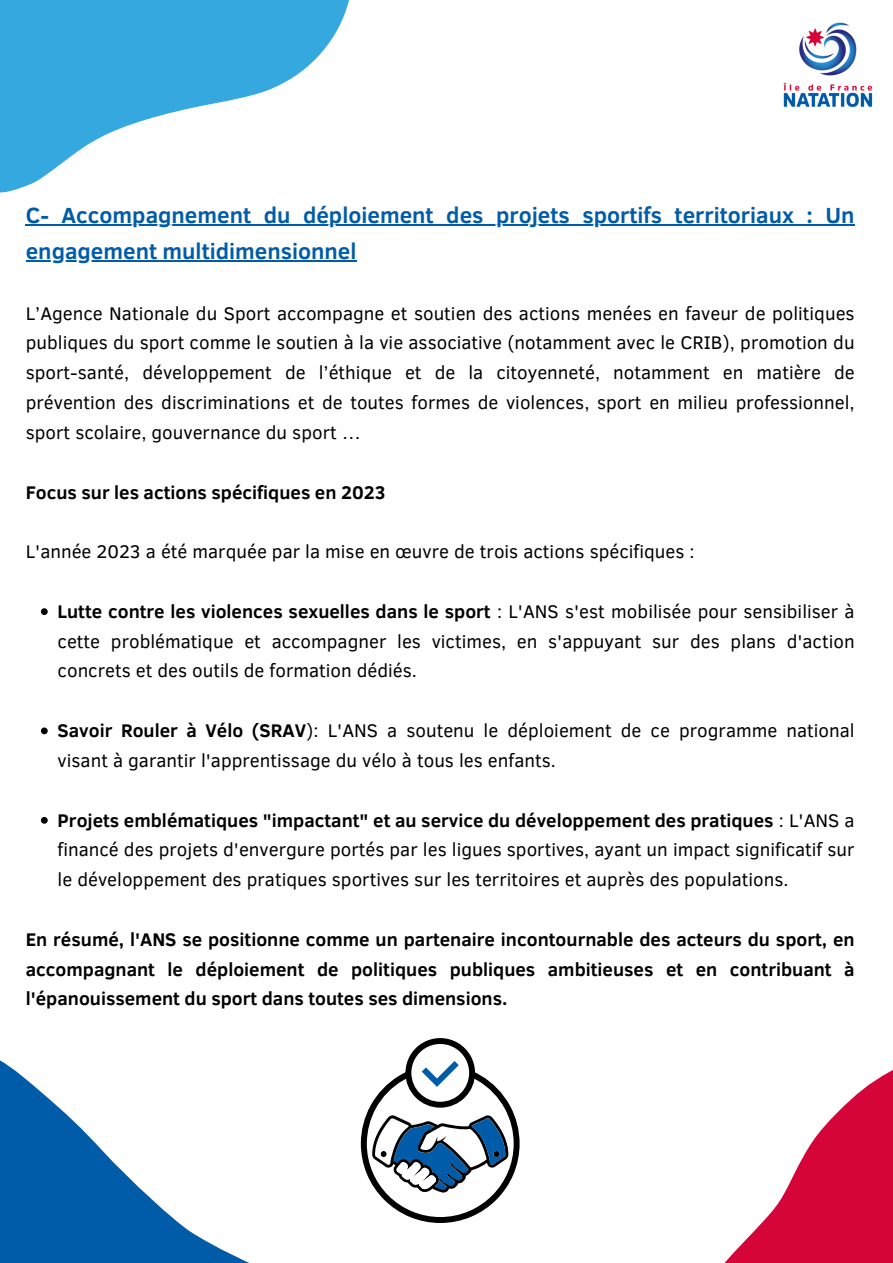
<style>
.page{position:relative;width:893px;height:1263px;background:#fff}
.page>*{position:absolute;margin:0;border:0;box-sizing:border-box;transform-origin:0 0}
.t1{font:700 22.5px/35.4px "Clear Sans";color:#005ba9}
.t2{font:18.75px/29.8px "Clear Sans";color:#000;text-align:justify}
.t3{font:700 18.75px/29.8px "Clear Sans";color:#000;text-align:justify}
.s1{font-weight:700}
</style>
<div class="page">
<svg style="left:0;top:0;width:349px;height:193px;fill:#36a8e0"></svg>
<svg style="left:724px;top:1070px;width:169px;height:193px;fill:#d50539"></svg>
<svg style="left:0;top:1060px;width:361px;height:203px"></svg>
<img style="left:783px;top:22px;width:90px;height:86px">
<hr style="left:26px;top:225px;width:62px;height:1px;background:#005ba9">
<hr style="left:88px;top:225px;width:766px;height:1px;background:#005ba9">
<hr style="left:26px;top:260px;width:330px;height:2px;background:#005ba9">
<svg style="left:41px;top:608px;width:7px;height:7px"></svg>
<svg style="left:41px;top:727px;width:7px;height:7px"></svg>
<svg style="left:41px;top:817px;width:7px;height:7px"></svg>
<svg style="left:361px;top:1038px;width:158px;height:185px"></svg>
<p class="t1" style="left:26px;top:197px;width:830px">C- Accompagnement du déploiement des projets sportifs territoriaux : Un engagement multidimensionnel</p>
<p class="t2" style="left:26px;top:297px;width:830px">L’Agence Nationale du Sport accompagne et soutien des actions menées en faveur de politiques publiques du sport comme le soutien à la vie associative (notamment avec le CRIB), promotion du sport-santé, développement de l’éthique et de la citoyenneté, notamment en matière de prévention des discriminations et de toutes formes de violences, sport en milieu professionnel, sport scolaire, gouvernance du sport …</p>
<p class="t3" style="left:26px;top:476px;width:361px">Focus sur les actions spécifiques en 2023</p>
<p class="t2" style="left:26px;top:536px;width:670px">L'année 2023 a été marquée par la mise en œuvre de trois actions spécifiques :</p>
<p class="t2" style="left:58px;top:595px;width:798px"><span class="s1">Lutte contre les violences sexuelles dans le sport</span> : L'ANS s'est mobilisée pour sensibiliser à cette problématique et accompagner les victimes, en s'appuyant sur des plans d'action concrets et des outils de formation dédiés.</p>
<p class="t2" style="left:58px;top:715px;width:798px"><span class="s1">Savoir Rouler à Vélo (SRAV</span>): L'ANS a soutenu le déploiement de ce programme national visant à garantir l'apprentissage du vélo à tous les enfants.</p>
<p class="t2" style="left:58px;top:804px;width:798px"><span class="s1">Projets emblématiques "impactant" et au service du développement des pratiques</span> : L'ANS a financé des projets d'envergure portés par les ligues sportives, ayant un impact significatif sur le développement des pratiques sportives sur les territoires et auprès des populations.</p>
<p class="t3" style="left:26px;top:923px;width:830px">En résumé, l'ANS se positionne comme un partenaire incontournable des acteurs du sport, en accompagnant le déploiement de politiques publiques ambitieuses et en contribuant à l'épanouissement du sport dans toutes ses dimensions.</p>
</div>
